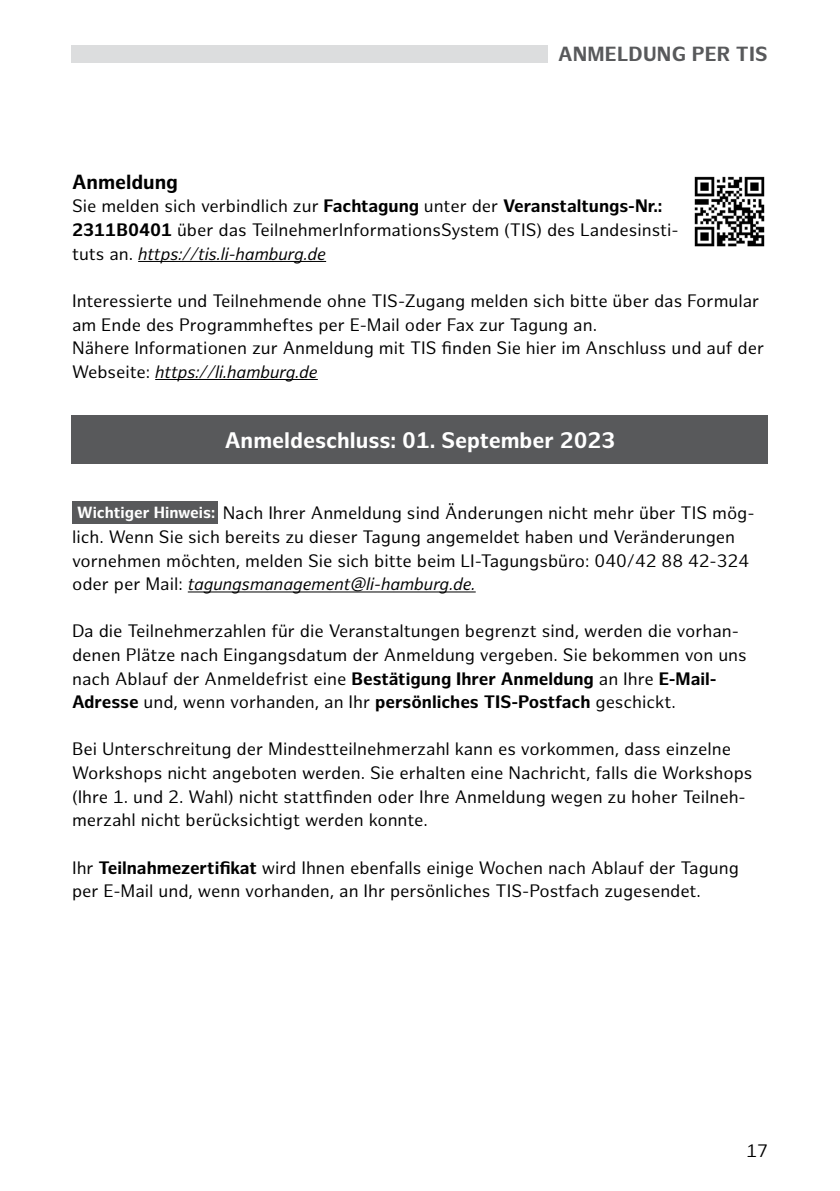
<style>
.page{position:relative;width:840px;height:1191px;background:#fff}
.page>*{position:absolute;margin:0;border:0;box-sizing:border-box;transform-origin:0 0}
.t1{font:700 22px "Hamburg Sans";color:#fff}
.t2{font:700 20px "Hamburg Sans";letter-spacing:.01em;color:#58595b}
.t3{font:700 20px "Hamburg Sans";color:#000}
.t4{font:17.6px/23.6px "Hamburg Sans";color:#000}
.s1{font-weight:700}
.s2{font-style:italic}
.s3{font-weight:700;font-size:15.8px;color:#fff}
</style>
<div class="page">
<div style="left:71px;top:45px;width:477px;height:17px;background:#dcddde"></div>
<hr style="left:138px;top:261px;width:188px;height:1px;background:#000">
<hr style="left:155px;top:379px;width:162px;height:1px;background:#000">
<hr style="left:188px;top:591px;width:287px;height:1px;background:#000">
<div style="left:72px;top:415px;width:695px;height:49px;background:#58595b"></div>
<div style="left:72px;top:501px;width:146px;height:22px;background:#58595b"></div>
<img style="left:694px;top:176px;width:71px;height:71px">
<p class="t2" style="left:557px;top:42px;width:211px">Anmeldung Per TIS</p>
<p class="t3" style="left:72px;top:170px;width:107px">Anmeldung</p>
<p class="t4" style="left:72px;top:195px;width:608px">Sie melden sich verbindlich zur <span class="s1">Fachtagung</span> unter der <span class="s1">Veranstaltungs-Nr.:<br>2311B0401</span> über das TeilnehmerInformationsSystem (TIS) des Landesinsti&shy;tuts an. <span class="s2">https://tis.li-hamburg.de</span></p>
<p class="t4" style="left:72px;top:290px;width:693px">Interessierte und Teilnehmende ohne TIS-Zugang melden sich bitte über das Formular am Ende des Programmheftes per E-Mail oder Fax zur Tagung an.<br>Nähere Informationen zur Anmeldung mit TIS finden Sie hier im Anschluss und auf der Webseite: <span class="s2">https://li.hamburg.de</span></p>
<p class="t1" style="left:224px;top:427px;width:392px">Anmeldeschluss: 01. September 2023</p>
<p class="t4" style="left:72px;top:502px;width:683px"><span class="s3">Wichtiger Hinweis:</span> Nach Ihrer Anmeldung sind Änderungen nicht mehr über TIS mög&shy;lich. Wenn Sie sich bereits zu dieser Tagung angemeldet haben und Veränderungen vornehmen möchten, melden Sie sich bitte beim LI-Tagungsbüro: 040/42 88 42-324 oder per Mail: <span class="s2">tagungsmanagement@li-hamburg.de.</span></p>
<p class="t4" style="left:72px;top:620px;width:676px">Da die Teilnehmerzahlen für die Veranstaltungen begrenzt sind, werden die vorhan&shy;denen Plätze nach Eingangsdatum der Anmeldung vergeben. Sie bekommen von uns nach Ablauf der Anmeldefrist eine <span class="s1">Bestätigung Ihrer Anmeldung</span> an Ihre <span class="s1">E-Mail-Adresse</span> und, wenn vorhanden, an Ihr <span class="s1">persönliches TIS-Postfach</span> geschickt.</p>
<p class="t4" style="left:72px;top:738px;width:681px">Bei Unterschreitung der Mindestteilnehmerzahl kann es vorkommen, dass einzelne Workshops nicht angeboten werden. Sie erhalten eine Nachricht, falls die Workshops (Ihre 1. und 2. Wahl) nicht stattfinden oder Ihre Anmeldung wegen zu hoher Teilneh&shy;merzahl nicht berücksichtigt werden konnte.</p>
<p class="t4" style="left:72px;top:856px;width:668px">Ihr <span class="s1">Teilnahmezertifikat</span> wird Ihnen ebenfalls einige Wochen nach Ablauf der Tagung per E-Mail und, wenn vorhanden, an Ihr persönliches TIS-Postfach zugesendet.</p>
<p class="t4" style="left:746px;top:1139px;width:23px">17</p>
</div>
